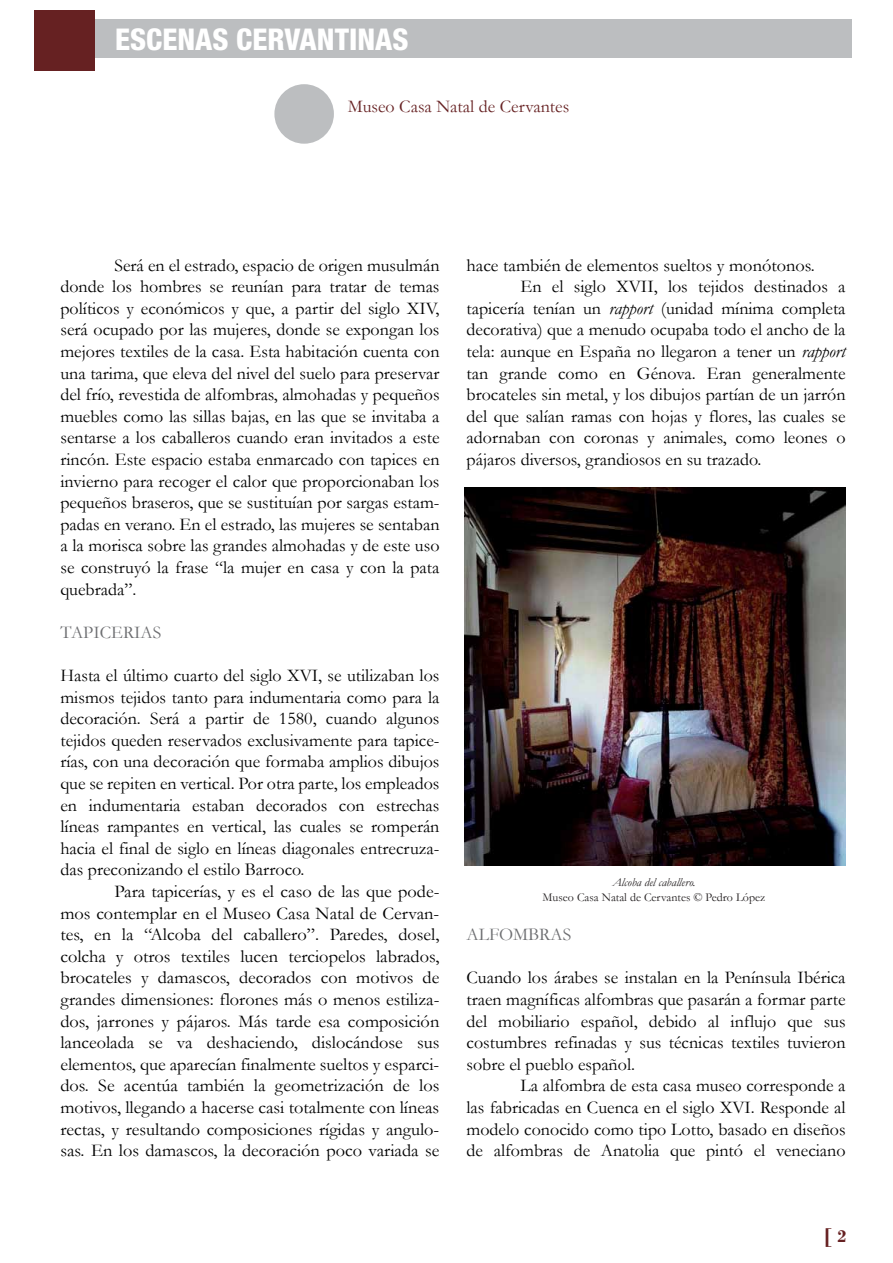
<style>
.page{position:relative;width:893px;height:1263px;background:#fff}
.page>*{position:absolute;margin:0;border:0;box-sizing:border-box;transform-origin:0 0}
.t1{font:800 condensed 30px "Helvetica Neue";color:#fff}
.t2{font:700 21px "Bodoni";color:#662122}
.t3{font:18px/21.6px "Garamond";color:#000;text-align:justify}
.t4{font:18px "Garamond";color:#662122}
.t5{font:18px "Garamond";color:#6d6e71}
.t6{font:12px "Garamond";color:#231f20}
.t7{font:italic 12px "Garamond";color:#231f20}
.s1{font-style:italic}
.s2{font-size:18px}
</style>
<div class="page">
<div style="left:79px;top:20px;width:772px;height:38px;background:#bcbec0"></div>
<div style="left:35px;top:11px;width:60px;height:60px;background:#662122"></div>
<div style="left:274px;top:84px;width:60px;height:60px;background:#bcbec0;border-radius:50%"></div>
<img style="left:464px;top:487px;width:382px;height:378px">
<h1 class="t1" style="left:115px;top:21px;width:295px">ESCENAS CERVANTINAS</h1>
<p class="t4" style="left:348px;top:94px;width:223px">Museo Casa Natal de Cervantes</p>
<p class="t3" style="left:60px;top:254px;width:381px;text-indent:54px">Será en el estrado, espacio de origen musulmán donde los hombres se reunían para tratar de temas políticos y económicos y que, a partir del siglo XIV, será ocupado por las mujeres, donde se expongan los mejores textiles de la casa. Esta habitación cuenta con una tarima, que eleva del nivel del suelo para preservar del frío, revestida de alfombras, almohadas y pequeños muebles como las sillas bajas, en las que se invitaba a sentarse a los caballeros cuando eran invitados a este rincón. Este espacio estaba enmarcado con tapices en invierno para recoger el calor que proporcionaban los pequeños braseros, que se sustituían por sargas estam&shy;padas en verano. En el estrado, las mujeres se sentaban a la morisca sobre las grandes almohadas y de este uso se construyó la frase “la mujer en casa y con la pata quebrada”.</p>
<p class="t5" style="left:60px;top:620px;width:102px">TAPICERIAS</p>
<p class="t3" style="left:60px;top:664px;width:381px">Hasta el último cuarto del siglo XVI, se utilizaban los mismos tejidos tanto para indumentaria como para la decoración. Será a partir de 1580, cuando algunos tejidos queden reservados exclusivamente para tapice&shy;rías, con una decoración que formaba amplios dibujos que se repiten en vertical. Por otra parte, los empleados en indumentaria estaban decorados con estrechas líneas rampantes en vertical, las cuales se romperán hacia el final de siglo en líneas diagonales entrecruza&shy;das preconizando el estilo Barroco.</p>
<p class="t3" style="left:60px;top:880px;width:381px;text-indent:54px">Para tapicerías, y es el caso de las que pode&shy;mos contemplar en el Museo Casa Natal de Cervan&shy;tes, en la “Alcoba del caballero”. Paredes, dosel, colcha y otros textiles lucen terciopelos labrados, brocateles y damascos, decorados con motivos de grandes dimensiones: florones más o menos estiliza&shy;dos, jarrones y pájaros. Más tarde esa composición lanceolada se va deshaciendo, dislocándose sus elementos, que aparecían finalmente sueltos y esparci&shy;dos. Se acentúa también la geometrización de los motivos, llegando a hacerse casi totalmente con líneas rectas, y resultando composiciones rígidas y angulo&shy;sas. En los damascos, la decoración poco variada se</p>
<p class="t3" style="left:466px;top:254px;width:350px">hace también de elementos sueltos y monótonos.</p>
<p class="t3" style="left:521px;top:275px;width:327px">En el siglo XVII, los tejidos destinados a</p>
<p class="t3" style="left:467px;top:297px;width:381px">tapicería tenían un <span class="s1">rapport</span> (unidad mínima completa</p>
<p class="t3" style="left:467px;top:318px;width:381px">decorativa) que a menudo ocupaba todo el ancho de la</p>
<p class="t3" style="left:467px;top:340px;width:381px">tela: aunque en España no llegaron a tener un <span class="s1">rapport</span></p>
<p class="t3" style="left:467px;top:362px;width:381px">tan grande como en Génova. Eran generalmente</p>
<p class="t3" style="left:467px;top:383px;width:381px">brocateles sin metal, y los dibujos partían de un jarrón</p>
<p class="t3" style="left:467px;top:405px;width:381px">del que salían ramas con hojas y flores, las cuales se</p>
<p class="t3" style="left:467px;top:426px;width:381px">adornaban con coronas y animales, como leones o</p>
<p class="t3" style="left:467px;top:448px;width:296px">pájaros diversos, grandiosos en su trazado.</p>
<p class="t7" style="left:612px;top:874px;width:84px">Alcoba del caballero.</p>
<p class="t6" style="left:543px;top:889px;width:224px">Museo Casa Natal de Cervantes © Pedro López</p>
<p class="t5" style="left:467px;top:922px;width:106px">ALFOMBRAS</p>
<p class="t3" style="left:467px;top:966px;width:381px">Cuando los árabes se instalan en la Península Ibérica traen magníficas alfombras que pasarán a formar parte del mobiliario español, debido al influjo que sus costumbres refinadas y sus técnicas textiles tuvieron sobre el pueblo español.</p>
<p class="t3" style="left:467px;top:1074px;width:381px;text-indent:54px">La alfombra de esta casa museo corresponde a las fabricadas en Cuenca en el siglo XVI. Responde al modelo conocido como tipo Lotto, basado en diseños de alfombras de Anatolia que pintó el veneciano</p>
<p class="t2" style="left:823px;top:1223px;width:24px">[ <span class="s2">2</span></p>
</div>
